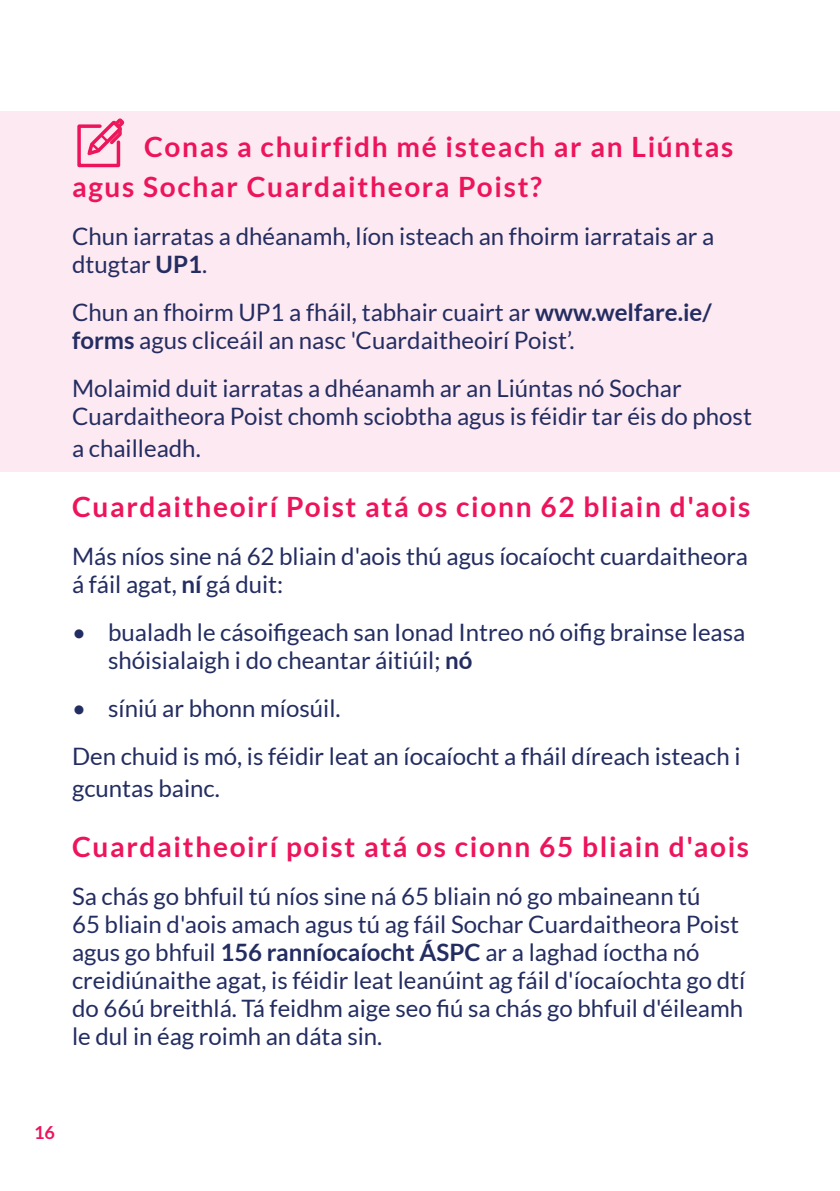
<style>
.page{position:relative;width:840px;height:1191px;background:#fff}
.page>*{position:absolute;margin:0;border:0;box-sizing:border-box;transform-origin:0 0}
.Part_1_Subheading{font:700 28px/40px "Lato";letter-spacing:.06em;color:#ed145b}
.t1{font:24px/28px "Lato";color:#242d62}
.t2{font:700 18px "Lato";color:#ed145b}
.s1{font-weight:700}
</style>
<div class="page">
<div style="left:0;top:111px;width:839px;height:360px;background:#fde9f1"></div>
<svg style="left:77px;top:118px;width:48px;height:50px"></svg>
<p class="Part_1_Subheading" style="left:72px;top:126px;width:662px;text-indent:72px">Conas a chuirfidh mé isteach ar an Liúntas agus Sochar Cuardaitheora Poist?</p>
<p class="t1" style="left:72px;top:222px;width:643px">Chun iarratas a dhéanamh, líon isteach an fhoirm iarratais ar a dtugtar <span class="s1">UP1</span>.</p>
<p class="t1" style="left:72px;top:298px;width:640px">Chun an fhoirm UP1 a fháil, tabhair cuairt ar <span class="s1">www.welfare.ie/ forms</span> agus cliceáil an nasc 'Cuardaitheoirí Poist’.</p>
<p class="t1" style="left:72px;top:374px;width:681px">Molaimid duit iarratas a dhéanamh ar an Liúntas nó Sochar<br>Cuardaitheora Poist chomh sciobtha agus is féidir tar éis do phost</p>
<p class="t1" style="left:72px;top:434px;width:130px">a chailleadh.</p>
<p class="Part_1_Subheading" style="left:72px;top:486px;width:679px">Cuardaitheoirí Poist atá os cionn 62 bliain d'aois</p>
<p class="t1" style="left:72px;top:542px;width:677px">Más níos sine ná 62 bliain d'aois thú agus íocaíocht cuardaitheora á fáil agat, <span class="s1">ní</span> gá duit:</p>
<p class="t1" style="left:108px;top:618px;width:638px;text-indent:-36px">• bualadh le cásoifigeach san Ionad Intreo nó oifig brainse leasa shóisialaigh i do cheantar áitiúil; <span class="s1">nó</span></p>
<p class="t1" style="left:72px;top:694px;width:270px">• síniú ar bhonn míosúil.</p>
<p class="t1" style="left:72px;top:740px;width:669px;line-height:32px">Den chuid is mó, is féidir leat an íocaíocht a fháil díreach isteach i gcuntas bainc.</p>
<p class="Part_1_Subheading" style="left:72px;top:826px;width:678px">Cuardaitheoirí poist atá os cionn 65 bliain d'aois</p>
<p class="t1" style="left:72px;top:882px;width:674px">Sa chás go bhfuil tú níos sine ná 65 bliain nó go mbaineann tú<br>65 bliain d'aois amach agus tú ag fáil Sochar Cuardaitheora Poist agus go bhfuil <span class="s1">156 ranníocaíocht ÁSPC</span> ar a laghad íoctha nó creidiúnaithe agat, is féidir leat leanúint ag fáil d'íocaíochta go dtí do 66ú breithlá. Tá feidhm aige seo fiú sa chás go bhfuil d'éileamh le dul in éag roimh an dáta sin.</p>
<p class="t2" style="left:34px;top:1122px;width:22px">16</p>
</div>
